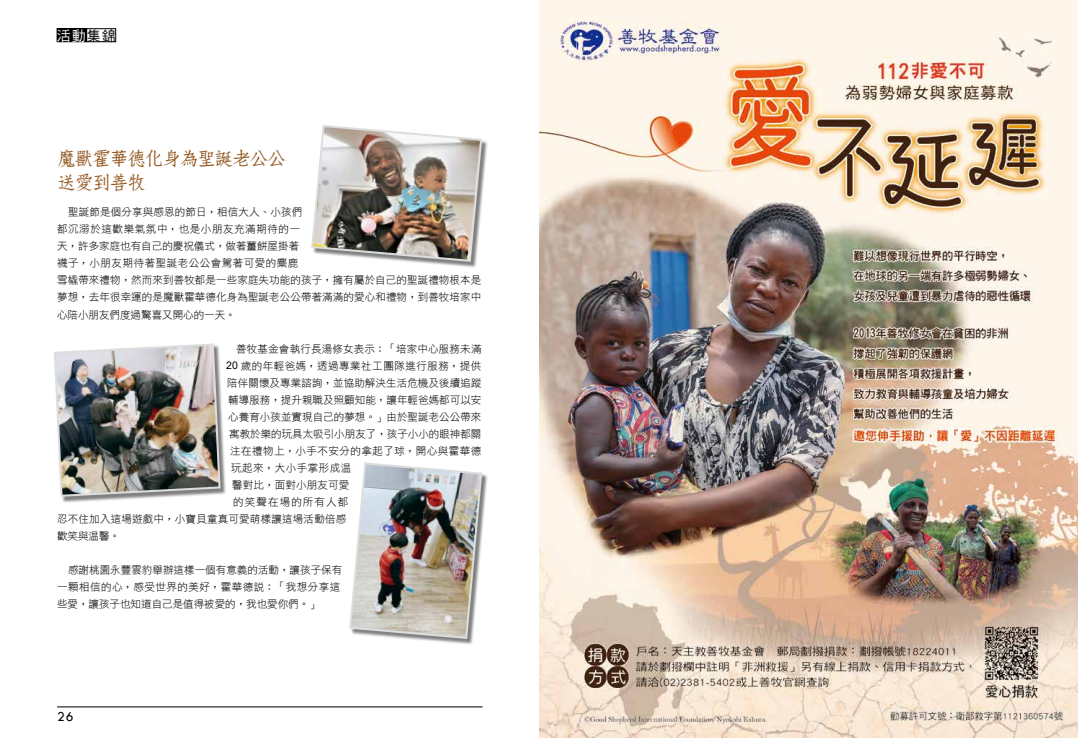
<style>
.page{position:relative;width:1078px;height:738px;background:#fff}
.page>*{position:absolute;margin:0;border:0;box-sizing:border-box;transform-origin:0 0}
.t1{font:19px/24px "DF Fang Song W6 HK BF";letter-spacing:-.08em;color:#955a23}
.t2{font:14px "DF Hei Md HK BF";color:#fff}
.t3{font:14px "Tw Cen";color:#000}
.t4{font:10.5px/17px "DF Hei Lt HK BF";letter-spacing:.01em;color:#000}
.t5{font:10.5px "DF Hei Lt HK BF";letter-spacing:.05em;color:#000}
.t6{font:10.5px "DF Hei Lt HK BF";letter-spacing:.045em;color:#000}
.t7{font:10.5px "DF Hei Lt HK BF";letter-spacing:.105em;color:#000}
.s1{color:#000}
.s2{font-family:"Arial"}
</style>
<div class="page">
<div style="left:53px;top:700px;width:433px;height:11px;background:#000;opacity:.3"></div>
<hr style="left:57px;top:706px;width:425px;height:1px;background:#000">
<div style="left:57px;top:29px;width:29px;height:13px;background:#000"></div>
<img style="left:539px;top:0;width:538px;height:737px">
<div style="left:312px;top:126px;width:176px;height:142px;background:#000;opacity:.5"></div>
<img style="left:311px;top:125px;width:172px;height:138px">
<div style="left:55px;top:344px;width:172px;height:159px;background:#000;opacity:.5"></div>
<img style="left:54px;top:343px;width:167px;height:154px">
<div style="left:350px;top:463px;width:138px;height:181px;background:#000;opacity:.5"></div>
<img style="left:349px;top:462px;width:134px;height:177px">
<h2 class="t2" style="left:57px;top:28px;width:61px">活動<span class="s1">集錦</span></h2>
<h1 class="t1" style="left:57px;top:146px;width:230px">魔獸霍華德化身為聖誕老公公送愛到善牧</h1>
<p class="t4" style="left:57px;top:203px;width:425px;text-indent:11px">聖誕節是個分享與感恩的節日，相信大人、小孩們<br>都沉溺於這歡樂氣氛中，也是小朋友充滿期待的一<br>天，許多家庭也有自己的慶祝儀式，做著薑餅屋掛著<br>襪子，小朋友期待著聖誕老公公會駕著可愛的麋鹿<br>雪橇帶來禮物，然而來到善牧都是一些家庭失功能的孩子，擁有屬於自己的聖誕禮物根本是夢想，去年很幸運的是魔獸霍華德化身為聖誕老公公帶著滿滿的愛心和禮物，到善牧培家中心陪小朋友們度過驚喜又開心的一天。</p>
<p class="t4" style="left:236px;top:339px;width:247px">善牧基金會執行長湯修女表示：「培家中心服務未滿</p>
<p class="t5" style="left:226px;top:360px;width:257px"><span class="s2">20</span> 歲的年輕爸媽，透過專業社工團隊進行服務，提供</p>
<p class="t4" style="left:227px;top:373px;width:256px">陪伴關懷及專業諮詢，並協助解決生活危機及後續追蹤</p>
<p class="t4" style="left:228px;top:390px;width:255px">輔導服務，提升親職及照顧知能，讓年輕爸媽都可以安</p>
<p class="t4" style="left:228px;top:407px;width:255px">心養育小孩並實現自己的夢想。」由於聖誕老公公帶來</p>
<p class="t4" style="left:229px;top:424px;width:253px">寓教於樂的玩具太吸引小朋友了，孩子小小的眼神都關</p>
<p class="t6" style="left:230px;top:445px;width:252px">注在禮物上，小手不安分的拿起了球，開心與霍華德</p>
<p class="t5" style="left:231px;top:462px;width:122px">玩起來，大小手掌形成溫</p>
<p class="t4" style="left:232px;top:475px;width:119px">馨對比，面對小朋友可愛</p>
<p class="t7" style="left:233px;top:496px;width:117px">的笑聲在場的所有人都</p>
<p class="t4" style="left:57px;top:509px;width:291px">忍不住加入這場遊戲中，小寶貝童真可愛萌樣讓這場活動倍感</p>
<p class="t4" style="left:57px;top:526px;width:64px">歡笑與溫馨。</p>
<p class="t4" style="left:57px;top:560px;width:287px;text-indent:11px">感謝桃園永豐雲豹舉辦這樣一個有意義的活動，讓孩子保有一顆相信的心，感受世界的美好，霍華德說：「我想分享這些愛，讓孩子也知道自己是值得被愛的，我也愛你們。」</p>
<h2 class="t3" style="left:57px;top:707px;width:18px">26</h2>
</div>
